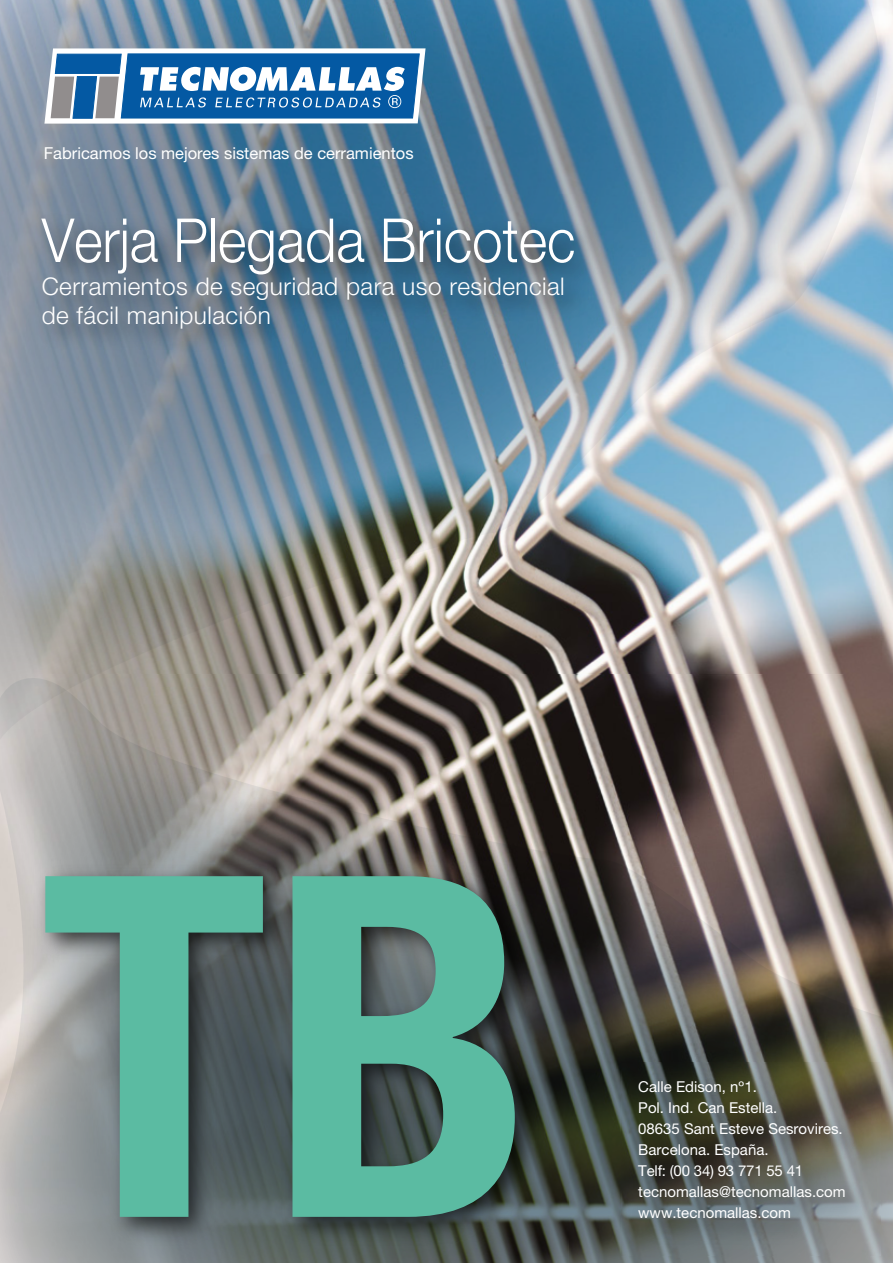
<style>
.page{position:relative;width:893px;height:1263px;background:#fff}
.page>*{position:absolute;margin:0;border:0;box-sizing:border-box;transform-origin:0 0}
.t1{font:700 condensed 477px "Helvetica Neue LT Std";color:#5bbba2}
.t2{font:300 60.75px "Helvetica Neue LT Std";color:#fff;scale:.9 1}
.t3{font:300 24.3px/29.2px "Helvetica Neue LT Std";letter-spacing:.02em;color:#fff}
.t4{font:16.5px "Helvetica Neue LT Std";color:#fff}
.t5{font:15px/21px "Helvetica Neue LT Std";color:#fff}
</style>
<div class="page">
<img style="left:0;top:0;width:880px;height:678px">
<svg style="left:0;top:678px;width:893px;height:585px;background:#7c746f"></svg>
<img style="left:24px;top:194px;width:586px;height:170px">
<svg style="left:44px;top:48px;width:382px;height:76px"></svg>
<img style="left:22px;top:804px;width:546px;height:459px">
<img style="left:621px;top:1062px;width:259px;height:194px">
<p class="t4" style="left:44px;top:143px;width:371px">Fabricamos los mejores sistemas de cerramientos</p>
<h2 class="t2" style="left:42px;top:203px;width:595px">Verja Plegada Bricotec</h2>
<h3 class="t3" style="left:42px;top:271px;width:525px">Cerramientos de seguridad para uso residencial de fácil manipulación</h3>
<h1 class="t1" style="left:40px;top:758px;width:496px">TB</h1>
<p class="t5" style="left:638px;top:1076px;width:209px">Calle Edison, nº1.<br>Pol. Ind. Can Estella.<br>08635 Sant Esteve Sesrovires.<br>Barcelona. España.<br>Telf: (00 34) 93 771 55 41 tecnomallas@tecnomallas.com www.tecnomallas.com</p>
</div>
